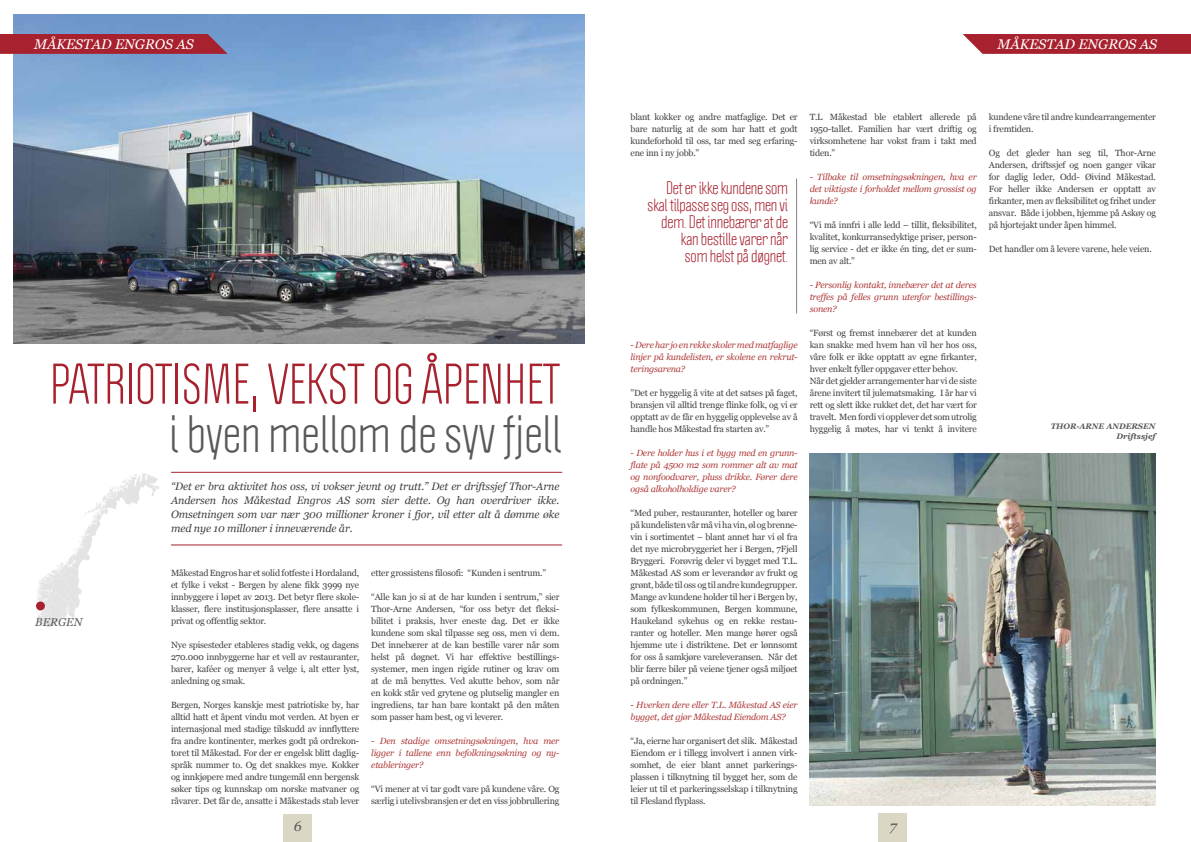
<style>
.page{position:relative;width:1191px;height:842px;background:#fff}
.page>*{position:absolute;margin:0;border:0;box-sizing:border-box;transform-origin:0 0}
.t1{font:50px "Politica";color:#a7212e}
.t2{font:48px "Politica";color:#58595b}
.t3{font:16px/17px "Politica";letter-spacing:-.01em;color:#a7212e;text-align:right}
.t4{font:italic 14px "Georgia";color:#fff}
.t5{font:italic 14px "Georgia";color:#58595b}
.t6{font:italic 11.3px "Georgia";color:#5a5b5d}
.t7{font:italic 10.7px/14px "Georgia";letter-spacing:-.01em;color:#414042;text-align:justify}
.t8{font:9px/12px "Georgia";letter-spacing:-.02em;color:#414042;text-align:justify}
.t9{font:italic 9px/12px "Georgia";letter-spacing:-.02em;color:#ae3a39;text-align:justify}
.t10{font:italic 700 8px/9.6px "Georgia";color:#58595b;text-align:right}
</style>
<div class="page">
<img style="left:13px;top:14px;width:571px;height:329px">
<svg style="left:0;top:34px;width:228px;height:20px;background:#a42736"></svg>
<svg style="left:963px;top:34px;width:228px;height:20px;background:#ab2b38"></svg>
<hr style="left:796px;top:179px;width:1px;height:134px;background:#000">
<svg style="left:36px;top:473px;width:123px;height:154px"></svg>
<div style="left:36px;top:601px;width:9px;height:9px;background:#a7212e;border-radius:50%"></div>
<img style="left:809px;top:453px;width:347px;height:353px">
<hr style="left:171px;top:472px;width:391px;height:1px;background:#a7212e">
<hr style="left:171px;top:544px;width:391px;height:1px;background:#a7212e">
<div style="left:878px;top:814px;width:29px;height:28px;background:#dad7c4"></div>
<div style="left:284px;top:814px;width:28px;height:28px;background:#dad7c4"></div>
<h3 class="t4" style="left:34px;top:35px;width:11px">måkestad</h3>
<h3 class="t4" style="left:115px;top:35px;width:80px">Engros AS</h3>
<h3 class="t4" style="left:997px;top:35px;width:24px">Måkestad</h3>
<h3 class="t4" style="left:1078px;top:35px;width:80px">Engros AS</h3>
<h1 class="t1" style="left:50px;top:353px;width:511px">Patriotisme, vekst og åpenhet</h1>
<p class="t6" style="left:35px;top:615px;width:33px">bergen</p>
<h2 class="t2" style="left:169px;top:403px;width:394px">i byen mellom de syv fjell</h2>
<p class="t7" style="left:171px;top:480px;width:390px">“Det er bra aktivitet hos oss, vi vokser jevnt og trutt.” Det er driftssjef Thor-Arne Andersen hos Måkestad Engros AS som sier dette. Og han overdriver ikke.<br>Omsetningen som var nær 300 millioner kroner i fjor, vil etter alt å dømme øke med nye 10 milloner i inneværende år.</p>
<p class="t8" style="left:171px;top:567px;width:190px">Måkestad Engros har et solid fotfeste i Hordaland, et fylke i vekst - Bergen by alene fikk 3999 nye innbyggere i løpet av 2013. Det betyr flere skole&shy;klasser, flere institusjonsplasser, flere ansatte i privat og offentlig sektor.</p>
<p class="t8" style="left:171px;top:639px;width:190px">Nye spisesteder etableres stadig vekk, og dagens 270.000 innbyggerne har et vell av restauranter, barer, kaféer og menyer å velge i, alt etter lyst, anledning og smak.</p>
<p class="t8" style="left:171px;top:699px;width:190px">Bergen, Norges kanskje mest patriotiske by, har alltid hatt et åpent vindu mot verden. At byen er internasjonal med stadige tilskudd av innflyttere fra andre kontinenter, merkes godt på ordrekon&shy;toret til Måkestad. For der er engelsk blitt daglig&shy;språk nummer to. Og det snakkes mye. Kokker og innkjøpere med andre tungemål enn bergensk søker tips og kunnskap om norske matvaner og råvarer. Det får de, ansatte i Måkestads stab lever</p>
<p class="t8" style="left:371px;top:567px;width:176px">etter grossistens filosofi: “Kunden i sentrum.”</p>
<p class="t8" style="left:371px;top:591px;width:190px">“Alle kan jo si at de har kunden i sentrum,” sier Thor-Arne Andersen, “for oss betyr det fleksi&shy;bilitet i praksis, hver eneste dag. Det er ikke kundene som skal tilpasse seg oss, men vi dem.<br>Det innebærer at de kan bestille varer når som helst på døgnet. Vi har effektive bestillings&shy;systemer, men ingen rigide rutiner og krav om at de må benyttes. Ved akutte behov, som når en kokk står ved grytene og plutselig mangler en ingrediens, tar han bare kontakt på den måten som passer ham best, og vi leverer.</p>
<p class="t9" style="left:371px;top:735px;width:190px">- Den stadige omsetningsøkningen, hva mer ligger i tallene enn befolkningsøkning og ny&shy;etableringer?</p>
<p class="t8" style="left:371px;top:783px;width:190px">“Vi mener at vi tar godt vare på kundene våre. Og særlig i utelivsbransjen er det en viss jobbrullering</p>
<p class="t8" style="left:630px;top:111px;width:169px">blant kokker og andre matfaglige. Det er bare naturlig at de som har hatt et godt kundeforhold til oss, tar med seg erfaring&shy;ene inn i ny jobb.”</p>
<h3 class="t3" style="left:647px;top:180px;width:142px">Det er ikke kundene som skal tilpasse seg oss, men vi dem. Det innebærer at de kan bestille varer når<br>som helst på døgnet.</h3>
<p class="t9" style="left:630px;top:339px;width:169px">- Dere har jo en rekke skoler med matfaglige linjer på kundelisten, er skolene en rekrut&shy;teringsarena?</p>
<p class="t8" style="left:630px;top:387px;width:169px">”Det er hyggelig å vite at det satses på faget, bransjen vil alltid trenge flinke folk, og vi er opptatt av de får en hyggelig opplevelse av å handle hos Måkestad fra starten av.”</p>
<p class="t9" style="left:630px;top:447px;width:169px">- Dere holder hus i et bygg med en grunn&shy;flate på 4500 m2 som rommer alt av mat og nonfoodvarer, pluss drikke. Fører dere også alkoholholdige varer?</p>
<p class="t8" style="left:630px;top:507px;width:169px">“Med puber, restauranter, hoteller og barer på kundelisten vår må vi ha vin, øl og brenne&shy;vin i sortimentet – blant annet har vi øl fra det nye microbryggeriet her i Bergen, 7Fjell Bryggeri. Forøvrig deler vi bygget med T.L.<br>Måkestad AS som er leverandør av frukt og grønt, både til oss og til andre kundegrupper.<br>Mange av kundene holder til her i Bergen by, som fylkeskommunen, Bergen kommune, Haukeland sykehus og en rekke restau&shy;ranter og hoteller. Men mange hører også hjemme ute i distriktene. Det er lønnsomt for oss å samkjøre vareleveransen. Når det blir færre biler på veiene tjener også miljøet på ordningen.”</p>
<p class="t9" style="left:630px;top:699px;width:169px">- Hverken dere eller T.L. Måkestad AS eier bygget, det gjør Måkestad Eiendom AS?</p>
<p class="t8" style="left:630px;top:735px;width:169px">“Ja, eierne har organisert det slik. Måkestad Eiendom er i tillegg involvert i annen virk&shy;somhet, de eier blant annet parkerings&shy;plassen i tilknytning til bygget her, som de leier ut til et parkeringsselskap i tilknytning til Flesland flyplass.</p>
<p class="t8" style="left:809px;top:111px;width:169px">T.L Måkestad ble etablert allerede på 1950-tallet. Familien har vært driftig og virksomhetene har vokst fram i takt med tiden.”</p>
<p class="t9" style="left:809px;top:171px;width:169px">- Tilbake til omsetningsøkningen, hva er det viktigste i forholdet mellom grossist og kunde?</p>
<p class="t8" style="left:809px;top:219px;width:169px">“Vi må innfri i alle ledd – tillit, fleksibilitet, kvalitet, konkurransedyktige priser, person&shy;lig service - det er ikke én ting, det er sum&shy;men av alt.”</p>
<p class="t9" style="left:809px;top:279px;width:169px">- Personlig kontakt, innebærer det at deres treffes på felles grunn utenfor bestillings&shy;sonen?</p>
<p class="t8" style="left:809px;top:327px;width:169px;text-align:left">“Først og fremst innebærer det at kunden kan snakke med hvem han vil her hos oss, våre folk er ikke opptatt av egne firkanter, hver enkelt fyller oppgaver etter behov.<br>Når det gjelder arrangementer har vi de siste årene invitert til julematsmaking. I år har vi rett og slett ikke rukket det, det har vært for travelt. Men fordi vi opplever det som utrolig hyggelig å møtes, har vi tenkt å invitere</p>
<h3 class="t5" style="left:294px;top:817px;width:9px">6</h3>
<h3 class="t5" style="left:889px;top:817px;width:8px">7</h3>
<p class="t8" style="left:988px;top:111px;width:169px">kundene våre til andre kundearrangementer i fremtiden.</p>
<p class="t8" style="left:988px;top:147px;width:169px">Og det gleder han seg til, Thor-Arne Andersen, driftssjef og noen ganger vikar for daglig leder, Odd- Øivind Måkestad.<br>For heller ikke Andersen er opptatt av firkanter, men av fleksibilitet og frihet under ansvar. Både i jobben, hjemme på Askøy og på hjortejakt under åpen himmel.</p>
<p class="t8" style="left:988px;top:243px;width:164px">Det handler om å levere varene, hele veien.</p>
<p class="t10" style="left:1050px;top:421px;width:106px">THOR-ARNE ANDERSEN<br>DRIFTSSJEF</p>
</div>
